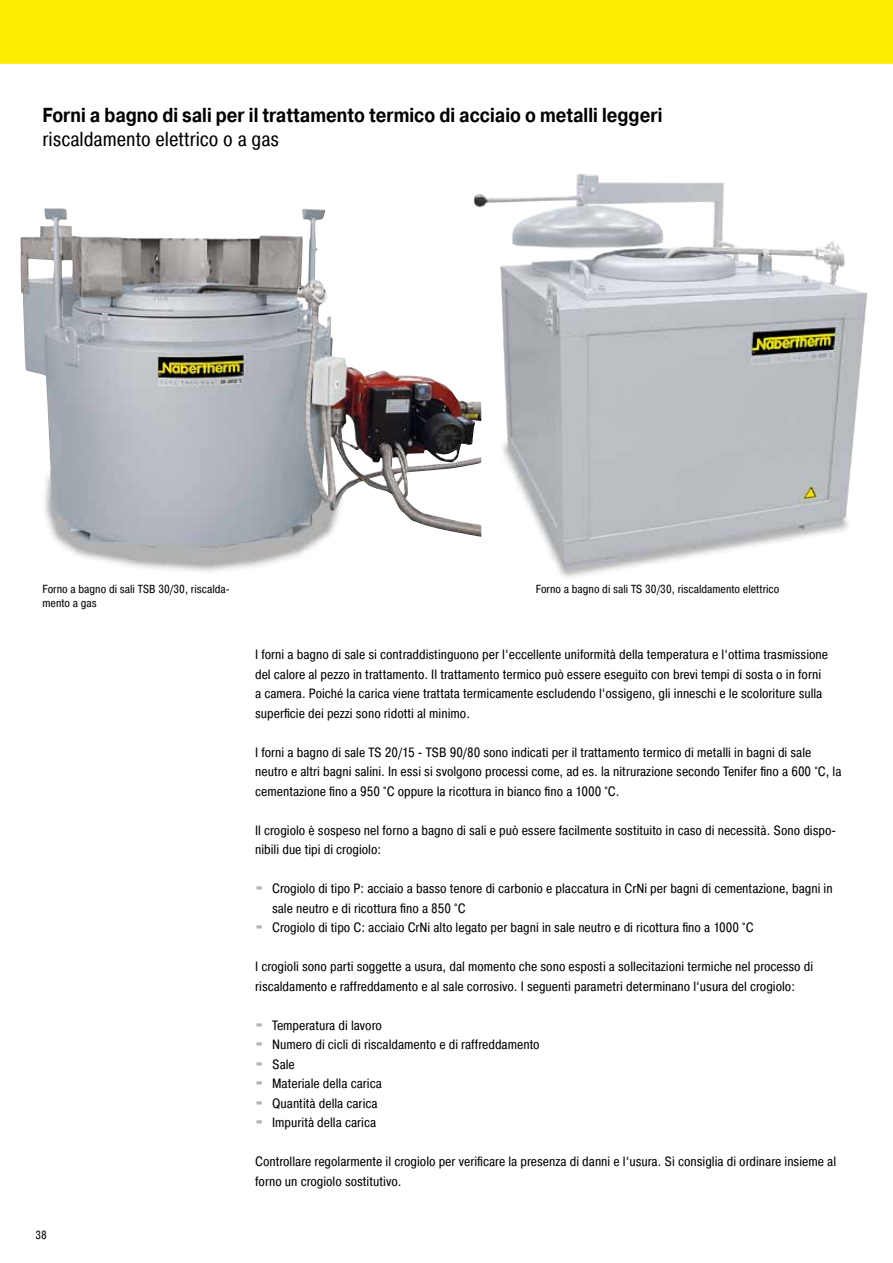
<style>
.page{position:relative;width:893px;height:1263px;background:#fff}
.page>*{position:absolute;margin:0;border:0;box-sizing:border-box;transform-origin:0 0}
.t1{font:700 20.25px "Pragmatica";color:#000;scale:.85 1}
.t2{font:20.25px "Pragmatica Cond";color:#000}
.t3{font:13.5px/19.5px "Pragmatica Cond";color:#000}
.t4{font:11.7px/14.1px "Pragmatica Cond";color:#000}
.s1{font-family:"Blackoak Std";color:#b3b2b2}
</style>
<div class="page">
<img style="left:473px;top:174px;width:394px;height:405px">
<img style="left:20px;top:219px;width:461px;height:355px">
<div style="left:0;top:0;width:893px;height:64px;background:#ffed00"></div>
<h1 class="t1" style="left:43px;top:102px;width:731px">Forni a bagno di sali per il trattamento termico di acciaio o metalli leggeri</h1>
<h1 class="t2" style="left:43px;top:127px;width:238px">riscaldamento elettrico o a gas</h1>
<p class="t4" style="left:43px;top:582px;width:189px">Forno a bagno di sali TSB 30/30, riscalda&shy;mento a gas</p>
<p class="t4" style="left:536px;top:582px;width:245px">Forno a bagno di sali TS 30/30, riscaldamento elettrico</p>
<p class="t4" style="left:35px;top:1228px;width:13px">38</p>
<p class="t3" style="left:255px;top:645px;width:574px">I forni a bagno di sale si contraddistinguono per l‘eccellente uniformità della temperatura e l‘ottima trasmissione del calore al pezzo in trattamento. Il trattamento termico può essere eseguito con brevi tempi di sosta o in forni a camera. Poiché la carica viene trattata termicamente escludendo l‘ossigeno, gli inneschi e le scoloriture sulla superficie dei pezzi sono ridotti al minimo.</p>
<p class="t3" style="left:255px;top:742px;width:588px">I forni a bagno di sale TS 20/15 - TSB 90/80 sono indicati per il trattamento termico di metalli in bagni di sale neutro e altri bagni salini. In essi si svolgono processi come, ad es. la nitrurazione secondo Tenifer fino a 600 °C, la cementazione fino a 950 °C oppure la ricottura in bianco fino a 1000 °C.</p>
<p class="t3" style="left:255px;top:820px;width:582px">Il crogiolo è sospeso nel forno a bagno di sali e può essere facilmente sostituito in caso di necessità. Sono dispo&shy;nibili due tipi di crogiolo:</p>
<p class="t3" style="left:255px;top:879px;width:579px"><span class="s1">·</span> Crogiolo di tipo P: acciaio a basso tenore di carbonio e placcatura in CrNi per bagni di cementazione, bagni in</p>
<p class="t3" style="left:272px;top:898px;width:195px">sale neutro e di ricottura fino a 850 °C</p>
<p class="t3" style="left:255px;top:918px;width:500px"><span class="s1">·</span> Crogiolo di tipo C: acciaio CrNi alto legato per bagni in sale neutro e di ricottura fino a 1000 °C</p>
<p class="t3" style="left:255px;top:957px;width:560px">I crogioli sono parti soggette a usura, dal momento che sono esposti a sollecitazioni termiche nel processo di riscaldamento e raffreddamento e al sale corrosivo. I seguenti parametri determinano l‘usura del crogiolo:</p>
<p class="t3" style="left:255px;top:1015px;width:286px"><span class="s1">·</span> Temperatura di lavoro<br><span class="s1">·</span> Numero di cicli di riscaldamento e di raffreddamento <span class="s1">·</span> Sale<br><span class="s1">·</span> Materiale della carica<br><span class="s1">·</span> Quantità della carica<br><span class="s1">·</span> Impurità della carica</p>
<p class="t3" style="left:255px;top:1152px;width:582px">Controllare regolarmente il crogiolo per verificare la presenza di danni e l‘usura. Si consiglia di ordinare insieme al forno un crogiolo sostitutivo.</p>
</div>
